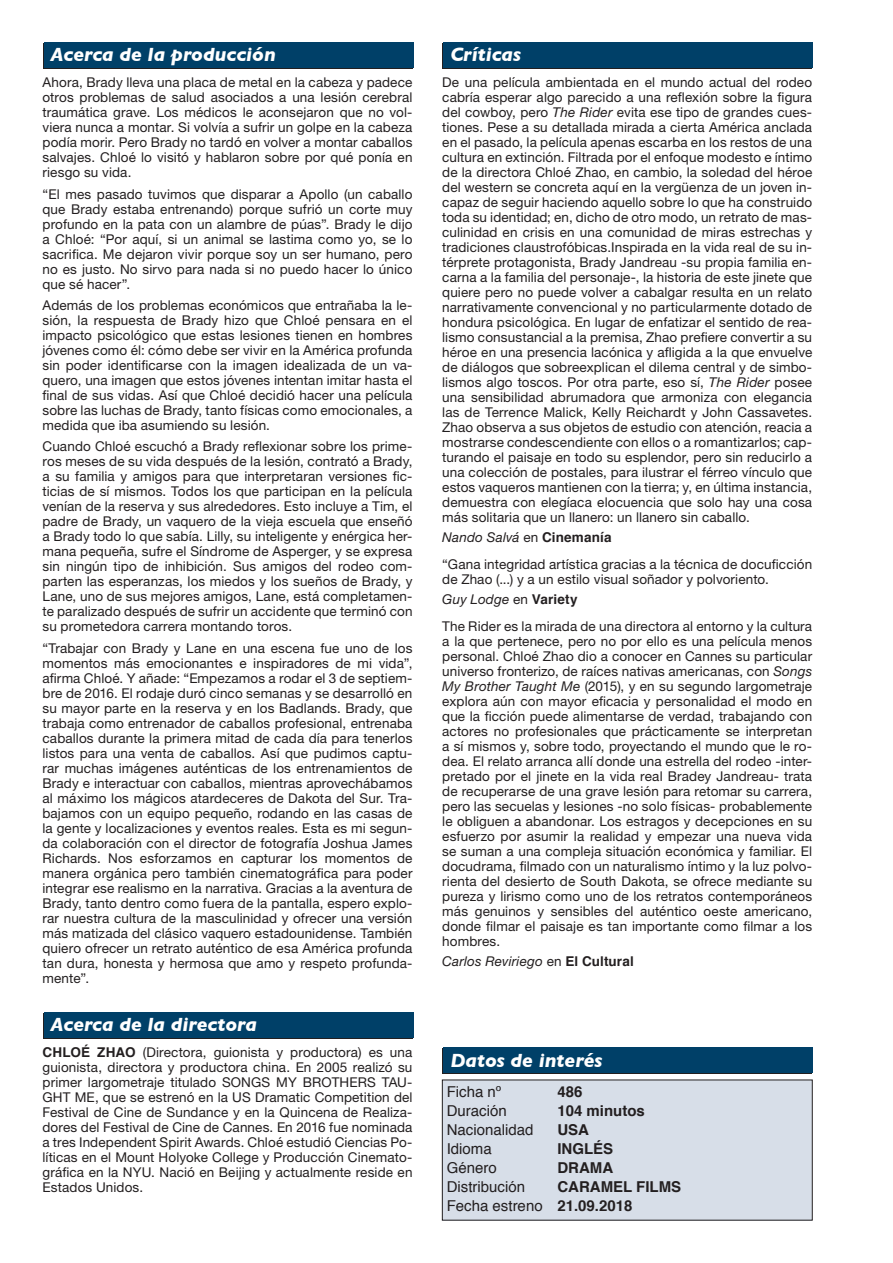
<style>
.page{position:relative;width:893px;height:1263px;background:#fff}
.page>*{position:absolute;margin:0;border:0;box-sizing:border-box;transform-origin:0 0}
.t1{font:italic 700 19.5px "Gill Sans";color:#fff}
.t2{font:15px "Helvetica";color:#231f20}
.t3{font:700 15px "Helvetica";color:#231f20}
.t4{font:13.5px/15px "Helvetica Neue";letter-spacing:.01em;color:#231f20;text-align:justify}
.t5{font:italic 13.5px "Helvetica Neue";letter-spacing:.015em;color:#231f20}
.s1{font-family:"Helvetica";font-weight:700}
.s2{font-style:italic}
.s3{font-style:normal}
.s4{font-family:"Helvetica";font-weight:700;font-style:normal}
.s5{font-weight:700}
</style>
<div class="page">
<div style="left:43px;top:44px;width:369px;height:25px;background:#231f20"></div>
<div style="left:44px;top:43px;width:370px;height:25px;background:#004068"></div>
<div style="left:442px;top:1049px;width:370px;height:25px;background:#231f20"></div>
<div style="left:443px;top:1048px;width:370px;height:25px;background:#004068"></div>
<div style="left:442px;top:1080px;width:370px;height:140px;background:#d7dee8"></div>
<div style="left:43px;top:1013px;width:369px;height:26px;background:#231f20"></div>
<div style="left:44px;top:1012px;width:369px;height:26px;background:#004068"></div>
<div style="left:442px;top:44px;width:370px;height:25px;background:#231f20"></div>
<div style="left:443px;top:43px;width:370px;height:25px;background:#004068"></div>
<p class="t1" style="left:51px;top:43px;width:227px">Acerca de la producción</p>
<p class="t4" style="left:43px;top:75px;width:371px">Ahora, Brady lleva una placa de metal en la cabeza y padece otros problemas de salud asociados a una lesión cerebral traumática grave. Los médicos le aconsejaron que no vol&shy;viera nunca a montar. Si volvía a sufrir un golpe en la cabeza podía morir. Pero Brady no tardó en volver a montar caballos salvajes. Chloé lo visitó y hablaron sobre por qué ponía en riesgo su vida.</p>
<p class="t4" style="left:43px;top:186px;width:371px">“El mes pasado tuvimos que disparar a Apollo (un caballo que Brady estaba entrenando) porque sufrió un corte muy profundo en la pata con un alambre de púas”. Brady le dijo a Chloé: “Por aquí, si un animal se lastima como yo, se lo sacrifica. Me dejaron vivir porque soy un ser humano, pero no es justo. No sirvo para nada si no puedo hacer lo único que sé hacer”.</p>
<p class="t4" style="left:43px;top:297px;width:371px">Además de los problemas económicos que entrañaba la le&shy;sión, la respuesta de Brady hizo que Chloé pensara en el impacto psicológico que estas lesiones tienen en hombres jóvenes como él: cómo debe ser vivir en la América profunda sin poder identificarse con la imagen idealizada de un va&shy;quero, una imagen que estos jóvenes intentan imitar hasta el final de sus vidas. Así que Chloé decidió hacer una película sobre las luchas de Brady, tanto físicas como emocionales, a medida que iba asumiendo su lesión.</p>
<p class="t4" style="left:43px;top:439px;width:371px">Cuando Chloé escuchó a Brady reflexionar sobre los prime&shy;ros meses de su vida después de la lesión, contrató a Brady, a su familia y amigos para que interpretaran versiones fic&shy;ticias de sí mismos. Todos los que participan en la película venían de la reserva y sus alrededores. Esto incluye a Tim, el padre de Brady, un vaquero de la vieja escuela que enseñó a Brady todo lo que sabía. Lilly, su inteligente y enérgica her&shy;mana pequeña, sufre el Síndrome de Asperger, y se expresa sin ningún tipo de inhibición. Sus amigos del rodeo com&shy;parten las esperanzas, los miedos y los sueños de Brady, y Lane, uno de sus mejores amigos, Lane, está completamen&shy;te paralizado después de sufrir un accidente que terminó con su prometedora carrera montando toros.</p>
<p class="t4" style="left:43px;top:640px;width:371px">“Trabajar con Brady y Lane en una escena fue uno de los momentos más emocionantes e inspiradores de mi vida”, afirma Chloé. Y añade: “Empezamos a rodar el 3 de septiem&shy;bre de 2016. El rodaje duró cinco semanas y se desarrolló en su mayor parte en la reserva y en los Badlands. Brady, que trabaja como entrenador de caballos profesional, entrenaba caballos durante la primera mitad de cada día para tenerlos listos para una venta de caballos. Así que pudimos captu&shy;rar muchas imágenes auténticas de los entrenamientos de Brady e interactuar con caballos, mientras aprovechábamos al máximo los mágicos atardeceres de Dakota del Sur. Tra&shy;bajamos con un equipo pequeño, rodando en las casas de la gente y localizaciones y eventos reales. Esta es mi segun&shy;da colaboración con el director de fotografía Joshua James Richards. Nos esforzamos en capturar los momentos de manera orgánica pero también cinematográfica para poder integrar ese realismo en la narrativa. Gracias a la aventura de Brady, tanto dentro como fuera de la pantalla, espero explo&shy;rar nuestra cultura de la masculinidad y ofrecer una versión más matizada del clásico vaquero estadounidense. También quiero ofrecer un retrato auténtico de esa América profunda tan dura, honesta y hermosa que amo y respeto profunda&shy;mente”.</p>
<p class="t1" style="left:51px;top:1013px;width:208px">Acerca de la directora</p>
<p class="t4" style="left:43px;top:1045px;width:371px"><span class="s1">CHLOÉ ZHAO</span> (Directora, guionista y productora) es una guionista, directora y productora china. En 2005 realizó su primer largometraje titulado SONGS MY BROTHERS TAU-GHT ME, que se estrenó en la US Dramatic Competition del Festival de Cine de Sundance y en la Quincena de Realiza&shy;dores del Festival de Cine de Cannes. En 2016 fue nominada a tres Independent Spirit Awards. Chloé estudió Ciencias Po&shy;líticas en el Mount Holyoke College y Producción Cinemato&shy;gráfica en la NYU. Nació en Beijing y actualmente reside en Estados Unidos.</p>
<p class="t1" style="left:450px;top:43px;width:72px">Críticas</p>
<p class="t4" style="left:442px;top:75px;width:371px">De una película ambientada en el mundo actual del rodeo cabría esperar algo parecido a una reflexión sobre la figura del cowboy, pero <span class="s2">The Rider</span> evita ese tipo de grandes cues&shy;tiones. Pese a su detallada mirada a cierta América anclada en el pasado, la película apenas escarba en los restos de una cultura en extinción. Filtrada por el enfoque modesto e íntimo de la directora Chloé Zhao, en cambio, la soledad del héroe del western se concreta aquí en la vergüenza de un joven in&shy;capaz de seguir haciendo aquello sobre lo que ha construido toda su identidad; en, dicho de otro modo, un retrato de mas&shy;culinidad en crisis en una comunidad de miras estrechas y tradiciones claustrofóbicas.Inspirada en la vida real de su in&shy;térprete protagonista, Brady Jandreau -su propia familia en&shy;carna a la familia del personaje-, la historia de este jinete que quiere pero no puede volver a cabalgar resulta en un relato narrativamente convencional y no particularmente dotado de hondura psicológica. En lugar de enfatizar el sentido de rea&shy;lismo consustancial a la premisa, Zhao prefiere convertir a su héroe en una presencia lacónica y afligida a la que envuelve de diálogos que sobreexplican el dilema central y de simbo&shy;lismos algo toscos. Por otra parte, eso sí, <span class="s2">The Rider</span> posee una sensibilidad abrumadora que armoniza con elegancia las de Terrence Malick, Kelly Reichardt y John Cassavetes.<br>Zhao observa a sus objetos de estudio con atención, reacia a mostrarse condescendiente con ellos o a romantizarlos; cap&shy;turando el paisaje en todo su esplendor, pero sin reducirlo a una colección de postales, para ilustrar el férreo vínculo que estos vaqueros mantienen con la tierra; y, en última instancia, demuestra con elegíaca elocuencia que solo hay una cosa más solitaria que un llanero: un llanero sin caballo.</p>
<p class="t5" style="left:442px;top:529px;width:171px">Nando Salvá <span class="s3">en</span> <span class="s4">Cinemanía</span></p>
<p class="t4" style="left:442px;top:557px;width:371px">“Gana integridad artística gracias a la técnica de docuficción de Zhao (...) y a un estilo visual soñador y polvoriento.</p>
<p class="t5" style="left:442px;top:591px;width:137px">Guy Lodge <span class="s3">en</span> <span class="s4">Variety</span></p>
<p class="t4" style="left:442px;top:619px;width:371px">The Rider es la mirada de una directora al entorno y la cultura a la que pertenece, pero no por ello es una película menos personal. Chloé Zhao dio a conocer en Cannes su particular universo fronterizo, de raíces nativas americanas, con <span class="s2">Songs My Brother Taught Me</span> (2015), y en su segundo largometraje explora aún con mayor eficacia y personalidad el modo en que la ficción puede alimentarse de verdad, trabajando con actores no profesionales que prácticamente se interpretan a sí mismos y, sobre todo, proyectando el mundo que le ro&shy;dea. El relato arranca allí donde una estrella del rodeo -inter&shy;pretado por el jinete en la vida real Bradey Jandreau- trata de recuperarse de una grave lesión para retomar su carrera, pero las secuelas y lesiones -no solo físicas- probablemente le obliguen a abandonar. Los estragos y decepciones en su esfuerzo por asumir la realidad y empezar una nueva vida se suman a una compleja situación económica y familiar. El docudrama, filmado con un naturalismo íntimo y la luz polvo&shy;rienta del desierto de South Dakota, se ofrece mediante su pureza y lirismo como uno de los retratos contemporáneos más genuinos y sensibles del auténtico oeste americano, donde filmar el paisaje es tan importante como filmar a los hombres.</p>
<p class="t5" style="left:442px;top:953px;width:193px">Carlos Reviriego <span class="s3">en</span> <span class="s4">El Cultural</span></p>
<p class="t1" style="left:450px;top:1048px;width:154px">Datos de interés</p>
<p class="t2" style="left:447px;top:1080px;width:56px">Ficha nº</p>
<p class="t3" style="left:557px;top:1079px;width:27px">486</p>
<p class="t2" style="left:447px;top:1099px;width:62px">Duración</p>
<p class="t3" style="left:557px;top:1098px;width:89px">104 minutos</p>
<p class="t2" style="left:447px;top:1118px;width:88px">Nacionalidad</p>
<p class="t3" style="left:557px;top:1117px;width:33px">USA</p>
<p class="t2" style="left:447px;top:1137px;width:47px">Idioma</p>
<p class="t3" style="left:557px;top:1136px;width:57px">INGLÉS</p>
<p class="t2" style="left:447px;top:1156px;width:52px">Género</p>
<p class="t3" style="left:557px;top:1155px;width:57px">DRAMA</p>
<p class="t2" style="left:447px;top:1175px;width:80px">Distribución</p>
<p class="t3" style="left:557px;top:1174px;width:125px">CARAMEL FILMS</p>
<p class="t2" style="left:447px;top:1194px;width:187px">Fecha estreno <span class="s5">21.09.2018</span></p>
</div>
